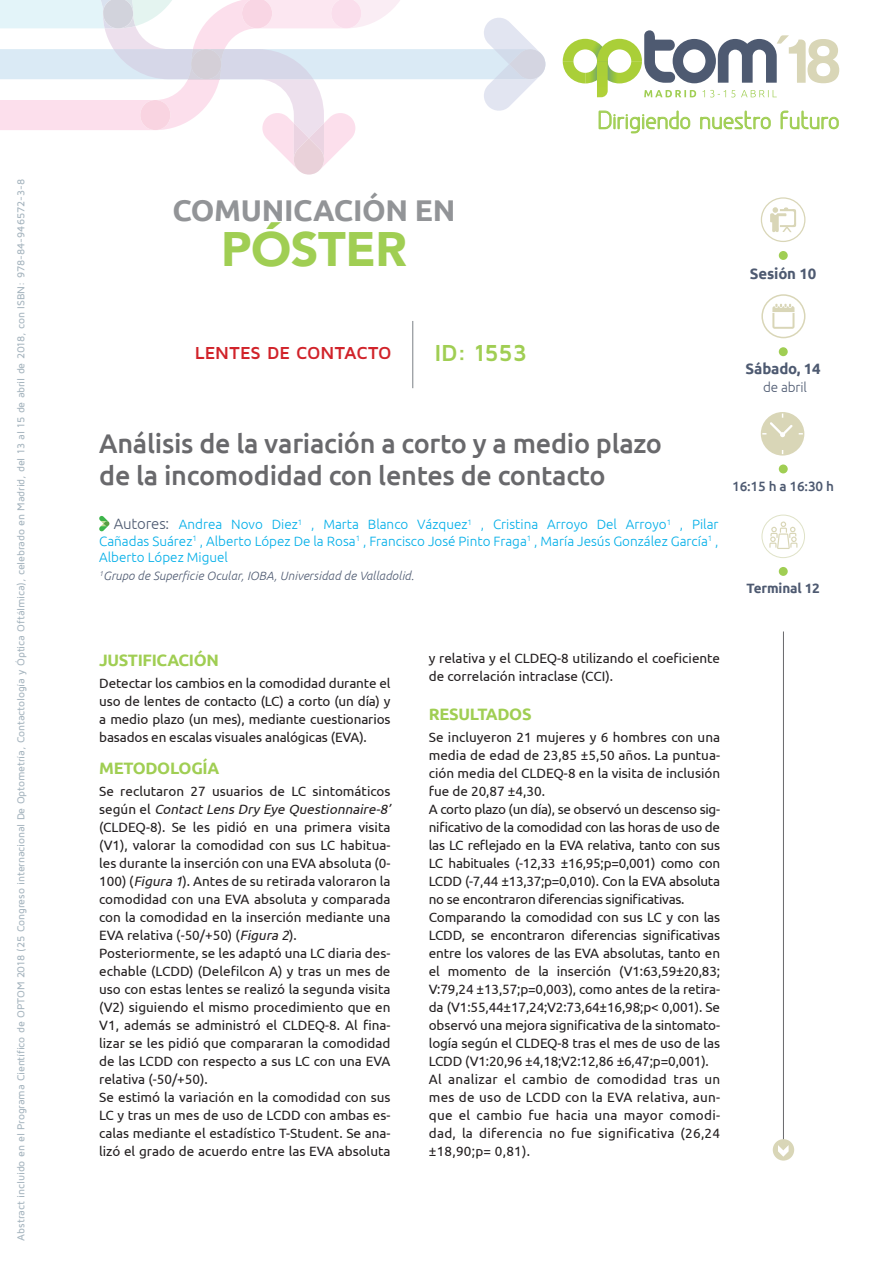
<style>
.page{position:relative;width:893px;height:1263px;background:#fff}
.page>*{position:absolute;margin:0;border:0;box-sizing:border-box;transform-origin:0 0}
.t1{font:900 48.3px "Avenir";letter-spacing:-.01em;color:#a0ce53}
.t2{font:700 30px "Ubuntu";color:#929497}
.t3{font:500 27px/31.5px "Ubuntu";letter-spacing:-.01em;color:#69696c}
.t4{font:700 24px "Maven Pro";letter-spacing:-.02em;color:#a0ce53}
.t5{font:23.4px "Greyscale Basic";color:#a0ce53}
.t6{font:700 18px "Maven Pro";letter-spacing:-.005em;color:#d1232a}
.t7{font:700 16.5px "Ubuntu";letter-spacing:-.02em;color:#a0ce53}
.t8{font:700 15px "Ubuntu";letter-spacing:-.01em;color:#4e5a71}
.t9{font:13.5px/18px "Ubuntu";color:#231f20}
.t10{font:300 13.5px/16.5px "Ubuntu";color:#00aee8;text-align:justify}
.t11{font:500 13.5px "Ubuntu";letter-spacing:-.01em;color:#4e5a71}
.t12{font:700 13.5px "Ubuntu";letter-spacing:-.01em;color:#4e5a71}
.t13{font:300 13.5px "Ubuntu";letter-spacing:-.01em;color:#4e5a71}
.t14{font:italic 300 12px "Ubuntu";letter-spacing:.01em;color:#4e5a71}
.t15{font:500 10.5px "Maven Pro";letter-spacing:-.015em;color:#a5b4be}
.s1{font-size:15px;color:#4e5a71}
.s2{font-style:italic}
</style>
<div class="page">
<svg style="left:563px;top:30px;width:276px;height:67px"></svg>
<svg style="left:599px;top:111px;width:91px;height:22px"></svg>
<svg style="left:700px;top:111px;width:71px;height:18px"></svg>
<svg style="left:781px;top:111px;width:58px;height:18px"></svg>
<svg style="left:0;top:0;width:545px;height:175px"></svg>
<div style="left:773px;top:1139px;width:21px;height:21px;background:#d9d6b7;border-radius:50%"></div>
<svg style="left:778px;top:1145px;width:11px;height:12px"></svg>
<div style="left:761px;top:294px;width:44px;height:44px;border:2px solid #d9d6b7;border-radius:50%"></div>
<div style="left:779px;top:347px;width:9px;height:9px;background:#a0ce53;border-radius:50%"></div>
<div style="left:779px;top:251px;width:9px;height:9px;background:#a0ce53;border-radius:50%"></div>
<svg style="left:772px;top:304px;width:22px;height:25px"></svg>
<div style="left:779px;top:567px;width:9px;height:9px;background:#a0ce53;border-radius:50%"></div>
<div style="left:762px;top:515px;width:43px;height:43px;border:1px solid #dfe2c7;border-radius:50%"></div>
<svg style="left:769px;top:521px;width:28px;height:28px"></svg>
<div style="left:779px;top:464px;width:9px;height:9px;background:#a0ce53;border-radius:50%"></div>
<svg style="left:761px;top:412px;width:43px;height:44px"></svg>
<hr style="left:783px;top:631px;width:1px;height:508px;background:#69696c">
<svg style="left:761px;top:197px;width:44px;height:45px"></svg>
<hr style="left:412px;top:321px;width:1px;height:67px;background:#7a8086">
<svg style="left:99px;top:516px;width:10px;height:15px"></svg>
<p class="t15" style="left:14px;top:1240px;width:1063px;rotate:-90deg">Abstract incluido en el Programa Científico de OPTOM 2018 (25 Congreso internacional De Optometría, Contactología y Óptica Oftálmica), celebrado en Madrid, del 13 al 15 de abril de 2018, con ISBN: 978-84-946572-3-8</p>
<h2 class="t2" style="left:172px;top:192px;width:21px">comunicación</h2>
<h2 class="t2" style="left:415px;top:192px;width:42px">EN</h2>
<h1 class="t1" style="left:221px;top:208px;width:187px">PÓSTER</h1>
<h3 class="t6" style="left:195px;top:341px;width:198px">LENTES DE CONTACTO</h3>
<h3 class="t4" style="left:434px;top:338px;width:94px">ID: 1553</h3>
<h3 class="t5" style="left:597px;top:106px;width:244px">Dirigiendo nuestro futuro</h3>
<p class="t8" style="left:750px;top:264px;width:68px">Sesión 10</p>
<p class="t8" style="left:745px;top:360px;width:77px">Sábado, 14</p>
<p class="t13" style="left:763px;top:379px;width:45px">de abril</p>
<h3 class="t3" style="left:99px;top:427px;width:564px">Análisis de la variación a corto y a medio plazo de la incomodidad con lentes de contacto</h3>
<p class="t10" style="left:99px;top:516px;width:621px;text-indent:15px"><span class="s1">Autores:</span> Andrea Novo Diez<sup>1</sup> , Marta Blanco Vázquez<sup>1</sup> , Cristina Arroyo Del Arroyo<sup>1</sup> , Pilar Cañadas Suárez<sup>1</sup> , Alberto López De la Rosa<sup>1</sup> , Francisco José Pinto Fraga<sup>1</sup> , María Jesús González García<sup>1</sup> , Alberto López Miguel</p>
<p class="t14" style="left:99px;top:568px;width:316px"><sup>1</sup>Grupo de Superficie Ocular, IOBA, Universidad de Valladolid.</p>
<p class="t11" style="left:732px;top:478px;width:103px">16:15 h a 16:30 h</p>
<p class="t12" style="left:747px;top:580px;width:75px">Terminal 12</p>
<p class="t7" style="left:99px;top:650px;width:121px">JUSTIFICACIÓN</p>
<p class="t9" style="left:99px;top:674px;width:293px;text-align:justify">Detectar los cambios en la comodidad durante el uso de lentes de contacto (LC) a corto (un día) y a medio plazo (un mes), mediante cuestionarios basados en escalas visuales analógicas (EVA).</p>
<p class="t7" style="left:99px;top:758px;width:122px">METODOLOGÍA</p>
<p class="t9" style="left:99px;top:782px;width:296px">Se reclutaron 27 usuarios de LC sintomáticos s e g ú n e l <span class="s2">ContactLens Dry Eye Questionnaire-8’ </span>(CLDEQ-8). Se les pidió en una primera visita (V1), valorar la comodidad con sus LC habitua&shy;les durante la inserción con una EVA absoluta (0- 100) (<span class="s2">Figura 1</span>). Antes de su retirada valoraron la comodidad con una EVA absoluta y comparada con la comodidad en la inserción mediante una EVA relativa (-50/+50) (<span class="s2">Figura 2</span>).<br>Posteriormente, se les adaptó una LC diaria des&shy;echable (LCDD) (Delefilcon A) y tras un mes de uso con estas lentes se realizó la segunda visita (V2) siguiendo el mismo procedimiento que en V1, además se administró el CLDEQ-8. Al fina&shy;lizar se les pidió que compararan la comodidad de las LCDD con respecto a sus LC con una EVA relativa (-50/+50).<br>Se estimó la variación en la comodidad con sus LC y tras un mes de uso de LCDD con ambas es&shy;calas mediante el estadístico T-Student. Se ana&shy;lizó el grado de acuerdo entre las EVA absoluta</p>
<p class="t9" style="left:429px;top:649px;width:293px">y relativa y el CLDEQ-8 utilizando el coeficiente de correlación intraclase (CCI).</p>
<p class="t7" style="left:429px;top:704px;width:104px">RESULTADOS</p>
<p class="t9" style="left:429px;top:728px;width:293px">Se incluyeron 21 mujeres y 6 hombres con una media de edad de 23,85 ±5,50 años. La puntua&shy;ción media del CLDEQ-8 en la visita de inclusión fue de 20,87 ±4,30.<br>A corto plazo (un día), se observó un descenso sig&shy;nificativo de la comodidad con las horas de uso de las LC reflejado en la EVA relativa, tanto con sus LC habituales (-12,33 ±16,95;p=0,001) como con LCDD (-7,44 ±13,37;p=0,010). Con la EVA absoluta no se encontraron diferencias significativas.<br>Comparando la comodidad con sus LC y con las LCDD, se encontraron diferencias significativas entre los valores de las EVA absolutas, tanto en el momento de la inserción (V1:63,59±20,83; V:79,24 ±13,57;p=0,003), como antes de la retira&shy;da (V1:55,44±17,24;V2:73,64±16,98;p&lt; 0,001). Se observó una mejora significativa de la sintomato&shy;logía según el CLDEQ-8 tras el mes de uso de las LCDD (V1:20,96 ±4,18;V2:12,86 ±6,47;p=0,001).<br>Al analizar el cambio de comodidad tras un mes de uso de LCDD con la EVA relativa, aun&shy;que el cambio fue hacia una mayor comodi&shy;dad, la diferencia no fue significativa (26,24 ±18,90;p= 0,81).</p>
</div>
